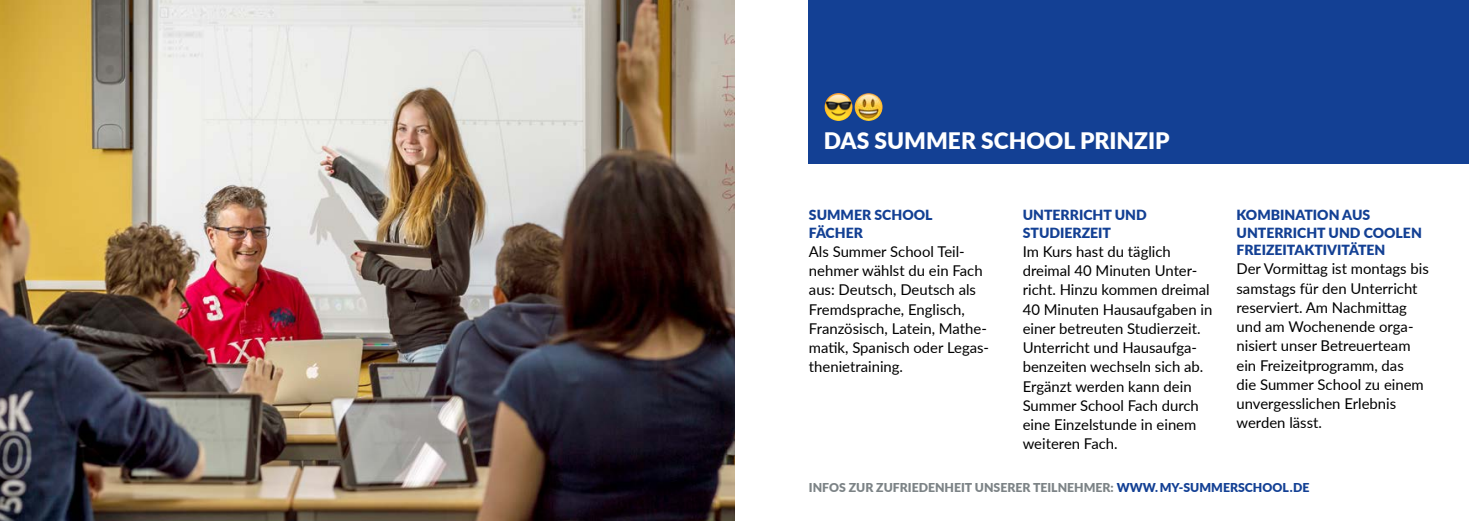
<style>
.page{position:relative;width:1469px;height:521px;background:#fff}
.page>*{position:absolute;margin:0;border:0;box-sizing:border-box;transform-origin:0 0}
.Headline{font:900 22.75px "Lato";color:#fff}
.Lauftext{font:14.88px/19.2px "Lato";color:#000}
.Headline_Lauftext{font:900 14px/17.5px "Lato";color:#134094}
.link{font:900 12.25px "Lato";color:#7c8386}
.s1{color:#134094}
</style>
<div class="page">
<img style="left:0;top:0;width:734px;height:521px">
<div style="left:809px;top:0;width:659px;height:164px;background:#134094"></div>
<img style="left:824px;top:93px;width:28px;height:28px;border-radius:14px">
<img style="left:854px;top:93px;width:28px;height:28px;border-radius:14px">
<p class="Headline" style="left:823px;top:123px;width:347px">DAS SUMMER SCHOOL PRINZIP</p>
<p class="Headline_Lauftext" style="left:809px;top:206px;width:125px">SUMMER SCHOOL<br>FÄCHER</p>
<p class="Lauftext" style="left:809px;top:241px;width:182px">Als Summer School Teil&shy;nehmer wählst du ein Fach aus: Deutsch, Deutsch als<br>Fremdsprache, Englisch,<br>Französisch, Latein, Mathe&shy;matik, Spanisch oder Legas&shy;thenietraining.</p>
<p class="Headline_Lauftext" style="left:1022px;top:206px;width:126px">UNTERRICHT UND<br>STUDIERZEIT</p>
<p class="Lauftext" style="left:1022px;top:241px;width:191px">Im Kurs hast du täglich dreimal 40 Minuten Unter&shy;richt. Hinzu kommen dreimal<br>40 Minuten Hausaufgaben in einer betreuten Studierzeit.<br>Unterricht und Hausaufga&shy;benzeiten wechseln sich ab.<br>Ergänzt werden kann dein<br>Summer School Fach durch eine Einzelstunde in einem weiteren Fach.</p>
<p class="Headline_Lauftext" style="left:1236px;top:206px;width:187px">KOMBINATION AUS<br>UNTERRICHT UND COOLEN<br>FREIZEITAKTIVITÄTEN</p>
<p class="Lauftext" style="left:1236px;top:259px;width:194px">Der Vormittag ist montags bis samstags für den Unterricht reserviert. Am Nachmittag und am Wochenende orga&shy;nisiert unser Betreuerteam ein Freizeitprogramm, das<br>die Summer School zu einem unvergesslichen Erlebnis werden lässt.</p>
<p class="link" style="left:809px;top:478px;width:502px">INFOS ZUR ZUFRIEDENHEIT UNSERER TEILNEHMER: <span class="s1">WWW. MY-SUMMERSCHOOL.DE</span></p>
</div>
